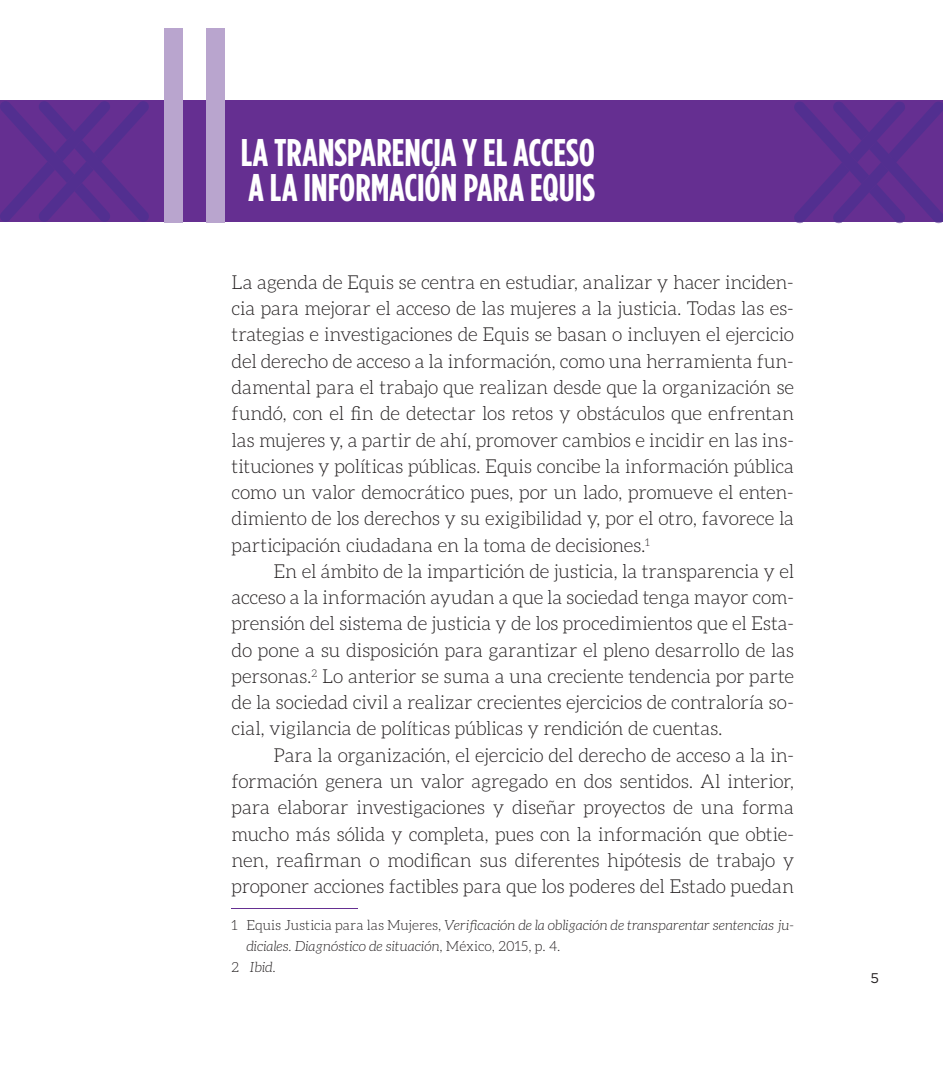
<style>
.page{position:relative;width:943px;height:1092px;background:#fff}
.page>*{position:absolute;margin:0;border:0;box-sizing:border-box;transform-origin:0 0}
.t1{font:277.55px "Gotham Condensed";color:#b9a5ce}
.t2{font:700 38.5px "Gotham Condensed";color:#fff}
.t3{font:300 19.25px/26.2px "Aleo";letter-spacing:-.01em;color:#231f20;text-align:justify}
.t4{font:italic 300 14px "Aleo";letter-spacing:.005em;color:#231f20}
.t5{font:14px "Gotham";color:#231f20}
.s1{font-style:normal}
</style>
<div class="page">
<div style="left:0;top:101px;width:943px;height:121px;background:#652f91"></div>
<svg style="left:794px;top:102px;width:149px;height:121px"></svg>
<svg style="left:0;top:101px;width:149px;height:121px"></svg>
<hr style="left:231px;top:908px;width:126px;height:1px;background:#652f91">
<h1 class="t1" style="left:149px;top:-24px;width:93px">II</h1>
<h2 class="t2" style="left:241px;top:130px;width:355px">LA TRANSPARENCIA Y EL ACCESO</h2>
<h2 class="t2" style="left:248px;top:165px;width:348px">A LA INFORMACIÓN PARA EQUIS</h2>
<p class="t3" style="left:231px;top:269px;width:564px">La agenda de Equis se centra en estudiar, analizar y hacer inciden&shy;cia para mejorar el acceso de las mujeres a la justicia. Todas las es&shy;trategias e investigaciones de Equis se basan o incluyen el ejercicio del derecho de acceso a la información, como una herramienta fun&shy;damental para el trabajo que realizan desde que la organización se fundó, con el fin de detectar los retos y obstáculos que enfrentan las mujeres y, a partir de ahí, promover cambios e incidir en las ins&shy;tituciones y políticas públicas. Equis concibe la información pública como un valor democrático pues, por un lado, promueve el enten&shy;dimiento de los derechos y su exigibilidad y, por el otro, favorece la participación ciudadana en la toma de decisiones.<sup>1</sup></p>
<p class="t3" style="left:231px;top:558px;width:564px;text-indent:42px">En el ámbito de la impartición de justicia, la transparencia y el acceso a la información ayudan a que la sociedad tenga mayor com&shy;prensión del sistema de justicia y de los procedimientos que el Esta&shy;do pone a su disposición para garantizar el pleno desarrollo de las personas.<sup>2</sup> Lo anterior se suma a una creciente tendencia por parte de la sociedad civil a realizar crecientes ejercicios de contraloría so&shy;cial, vigilancia de políticas públicas y rendición de cuentas.</p>
<p class="t3" style="left:231px;top:741px;width:564px;text-indent:42px">Para la organización, el ejercicio del derecho de acceso a la in&shy;formación genera un valor agregado en dos sentidos. Al interior, para elaborar investigaciones y diseñar proyectos de una forma mucho más sólida y completa, pues con la información que obtie&shy;nen, reafirman o modifican sus diferentes hipótesis de trabajo y proponer acciones factibles para que los poderes del Estado puedan</p>
<p class="t4" style="left:231px;top:917px;width:564px"><span class="s1">1 Equis Justicia para las Mujeres,</span> Verificación de la obligación de transparentar sentencias ju-</p>
<p class="t4" style="left:246px;top:938px;width:315px">diciales. Diagnóstico de situación<span class="s1">, México, 2015, p. 4.</span></p>
<p class="t4" style="left:231px;top:959px;width:46px"><span class="s1">2</span> Ibid<span class="s1">.</span></p>
<p class="t5" style="left:870px;top:968px;width:10px">5</p>
</div>
